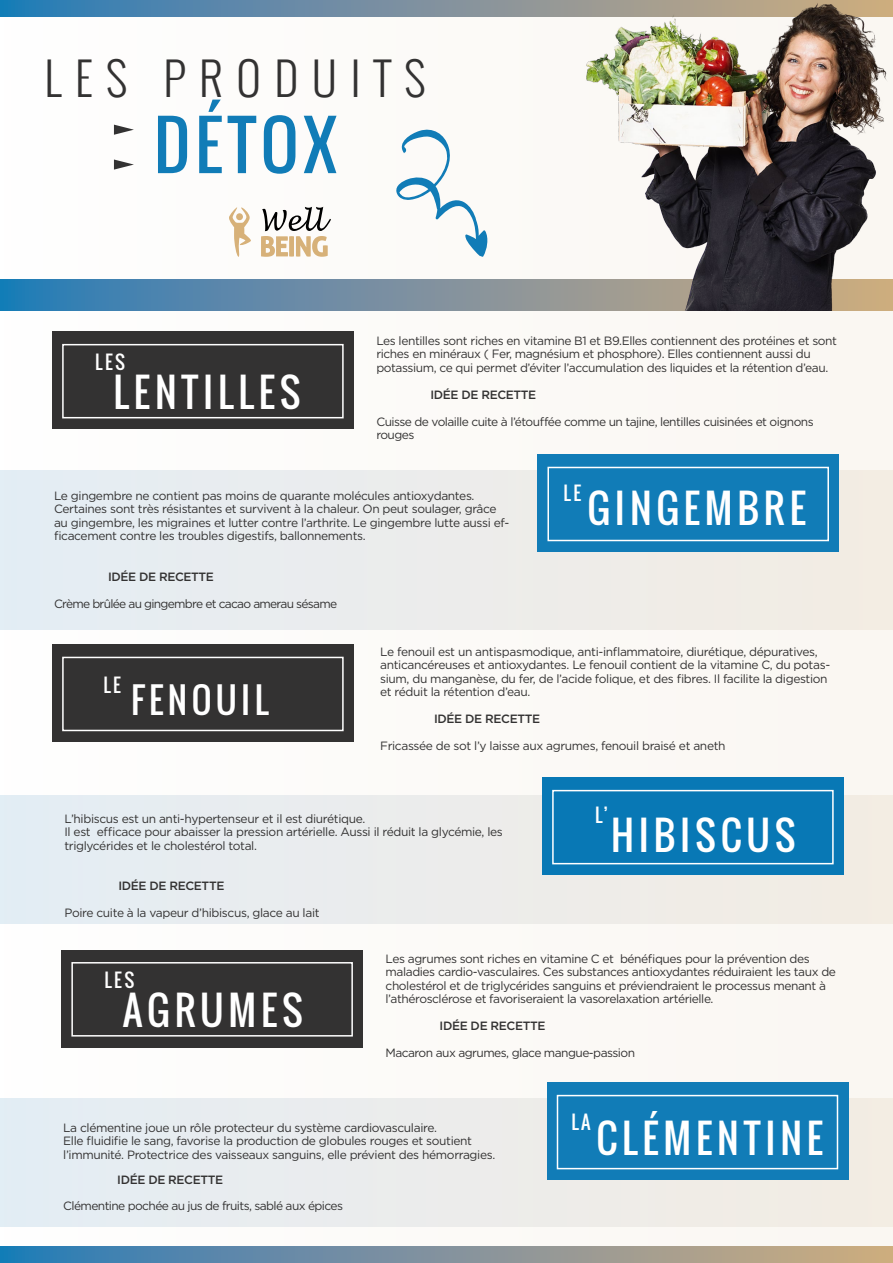
<style>
.page{position:relative;width:893px;height:1263px;background:#fff}
.page>*{position:absolute;margin:0;border:0;box-sizing:border-box;transform-origin:0 0}
.t1{font:65.55px "Oswald";letter-spacing:.07em;color:#117cb7}
.t2{font:300 45.3px "Oswald";letter-spacing:.3em;color:#333232}
.t3{font:38.55px "Oswald";letter-spacing:.125em;color:#fff}
.t4{font:34.5px "Oswald";letter-spacing:.125em;color:#fff}
.t5{font:18.45px "Oswald";letter-spacing:.125em;color:#fff}
.t6{font:12px/13.5px "Gotham";letter-spacing:-.035em;color:#333232}
.t7{font:500 12px "Gotham";letter-spacing:-.03em;color:#333232}
.t8{font:12px "Gotham";letter-spacing:-.06em;color:#333232}
</style>
<div class="page">
<div style="left:0;top:16px;width:893px;height:1235px;background:#fcfaf7"></div>
<svg style="left:0;top:0;width:585px;height:16px;background:#648aa6"></svg>
<svg style="left:0;top:1246px;width:893px;height:17px;background:#7f939c"></svg>
<svg style="left:0;top:279px;width:585px;height:32px;background:#648aa6"></svg>
<svg style="left:261px;top:207px;width:70px;height:50px"></svg>
<svg style="left:229px;top:207px;width:22px;height:50px"></svg>
<div style="left:0;top:470px;width:893px;height:159px;background:#ebecec"></div>
<div style="left:0;top:795px;width:893px;height:129px;background:#eaeced"></div>
<svg style="left:114px;top:125px;width:20px;height:10px"></svg>
<svg style="left:114px;top:159px;width:20px;height:11px"></svg>
<svg style="left:396px;top:129px;width:92px;height:128px"></svg>
<div style="left:52px;top:332px;width:302px;height:97px;background:#333232"></div>
<div style="left:62px;top:344px;width:282px;height:74px;border:2px solid #fff"></div>
<div style="left:52px;top:644px;width:302px;height:98px;background:#333232"></div>
<div style="left:62px;top:657px;width:282px;height:74px;border:2px solid #fff"></div>
<div style="left:542px;top:778px;width:302px;height:97px;background:#0878b5"></div>
<div style="left:552px;top:790px;width:282px;height:74px;border:2px solid #fff"></div>
<div style="left:537px;top:454px;width:302px;height:98px;background:#117cb7"></div>
<div style="left:547px;top:467px;width:282px;height:74px;border:2px solid #fff"></div>
<div style="left:0;top:1098px;width:893px;height:129px;background:#eaeced"></div>
<div style="left:61px;top:950px;width:302px;height:97px;background:#333232"></div>
<div style="left:71px;top:962px;width:282px;height:74px;border:2px solid #fff"></div>
<div style="left:547px;top:1082px;width:301px;height:98px;background:#117cb7"></div>
<div style="left:557px;top:1095px;width:281px;height:74px;border:2px solid #fff"></div>
<img style="left:585px;top:0;width:308px;height:311px">
<h2 class="t2" style="left:44px;top:45px;width:382px">LES PRODUITS</h2>
<h1 class="t1" style="left:154px;top:96px;width:185px">DÉTOX</h1>
<h3 class="t5" style="left:95px;top:348px;width:31px">LES</h3>
<h3 class="t3" style="left:114px;top:363px;width:189px">LENTILLES</h3>
<p class="t6" style="left:376px;top:333px;width:462px">Les lentilles sont riches en vitamine B1 et B9.Elles contiennent des protéines et sont riches en minéraux ( Fer, magnésium et phosphore). Elles contiennent aussi du potassium, ce qui permet d’éviter l’accumulation des liquides et la rétention d’eau.</p>
<p class="t7" style="left:430px;top:387px;width:107px">IDÉE DE RECETTE</p>
<p class="t6" style="left:376px;top:414px;width:439px">Cuisse de volaille cuite à l’étouffée comme un tajine, lentilles cuisinées et oignons rouges</p>
<p class="t6" style="left:54px;top:489px;width:457px">Le gingembre ne contient pas moins de quarante molécules antioxydantes.<br>Certaines sont très résistantes et survivent à la chaleur. On peut soulager, grâce au gingembre, les migraines et lutter contre l’arthrite. Le gingembre lutte aussi ef&shy;ficacement contre les troubles digestifs, ballonnements.</p>
<p class="t7" style="left:108px;top:569px;width:107px">IDÉE DE RECETTE</p>
<p class="t8" style="left:54px;top:596px;width:285px">Crème brûlée au gingembre et cacao amerau sésame</p>
<h3 class="t5" style="left:564px;top:479px;width:19px">LE</h3>
<h3 class="t3" style="left:588px;top:480px;width:220px">GINGEMBRE</h3>
<h3 class="t5" style="left:104px;top:671px;width:19px">LE</h3>
<h3 class="t4" style="left:131px;top:674px;width:139px">FENOUIL</h3>
<p class="t6" style="left:380px;top:644px;width:452px">Le fenouil est un antispasmodique, anti-inflammatoire, diurétique, dépuratives, anticancéreuses et antioxydantes. Le fenouil contient de la vitamine C, du potas&shy;sium, du manganèse, du fer, de l’acide folique, et des fibres. Il facilite la digestion et réduit la rétention d’eau.</p>
<p class="t7" style="left:434px;top:711px;width:107px">IDÉE DE RECETTE</p>
<p class="t6" style="left:380px;top:739px;width:347px">Fricassée de sot l’y laisse aux agrumes, fenouil braisé et aneth</p>
<p class="t6" style="left:64px;top:812px;width:440px">L’hibiscus est un anti-hypertenseur et il est diurétique.<br>Il est efficace pour abaisser la pression artérielle. Aussi il réduit la glycémie, les triglycérides et le cholestérol total.</p>
<p class="t7" style="left:118px;top:878px;width:107px">IDÉE DE RECETTE</p>
<p class="t6" style="left:64px;top:906px;width:257px">Poire cuite à la vapeur d’hibiscus, glace au lait</p>
<h3 class="t5" style="left:595px;top:801px;width:14px">L’</h3>
<h3 class="t3" style="left:611px;top:806px;width:186px">HIBISCUS</h3>
<h3 class="t5" style="left:105px;top:966px;width:31px">LES</h3>
<h3 class="t3" style="left:123px;top:981px;width:182px">AGRUMES</h3>
<p class="t6" style="left:386px;top:952px;width:452px">Les agrumes sont riches en vitamine C et bénéfiques pour la prévention des maladies cardio-vasculaires. Ces substances antioxydantes réduiraient les taux de cholestérol et de triglycérides sanguins et préviendraient le processus menant à l’athérosclérose et favoriseraient la vasorelaxation artérielle.</p>
<p class="t7" style="left:440px;top:1018px;width:107px">IDÉE DE RECETTE</p>
<p class="t6" style="left:386px;top:1046px;width:251px">Macaron aux agrumes, glace mangue-passion</p>
<p class="t6" style="left:63px;top:1120px;width:434px">La clémentine joue un rôle protecteur du système cardiovasculaire.<br>Elle fluidifie le sang, favorise la production de globules rouges et soutient l’immunité. Protectrice des vaisseaux sanguins, elle prévient des hémorragies.</p>
<p class="t7" style="left:117px;top:1172px;width:107px">IDÉE DE RECETTE</p>
<p class="t6" style="left:63px;top:1198px;width:281px">Clémentine pochée au jus de fruits, sablé aux épices</p>
<h3 class="t3" style="left:596px;top:1110px;width:228px">CLÉMENTINE</h3>
<h3 class="t5" style="left:571px;top:1108px;width:21px">LA</h3>
</div>
